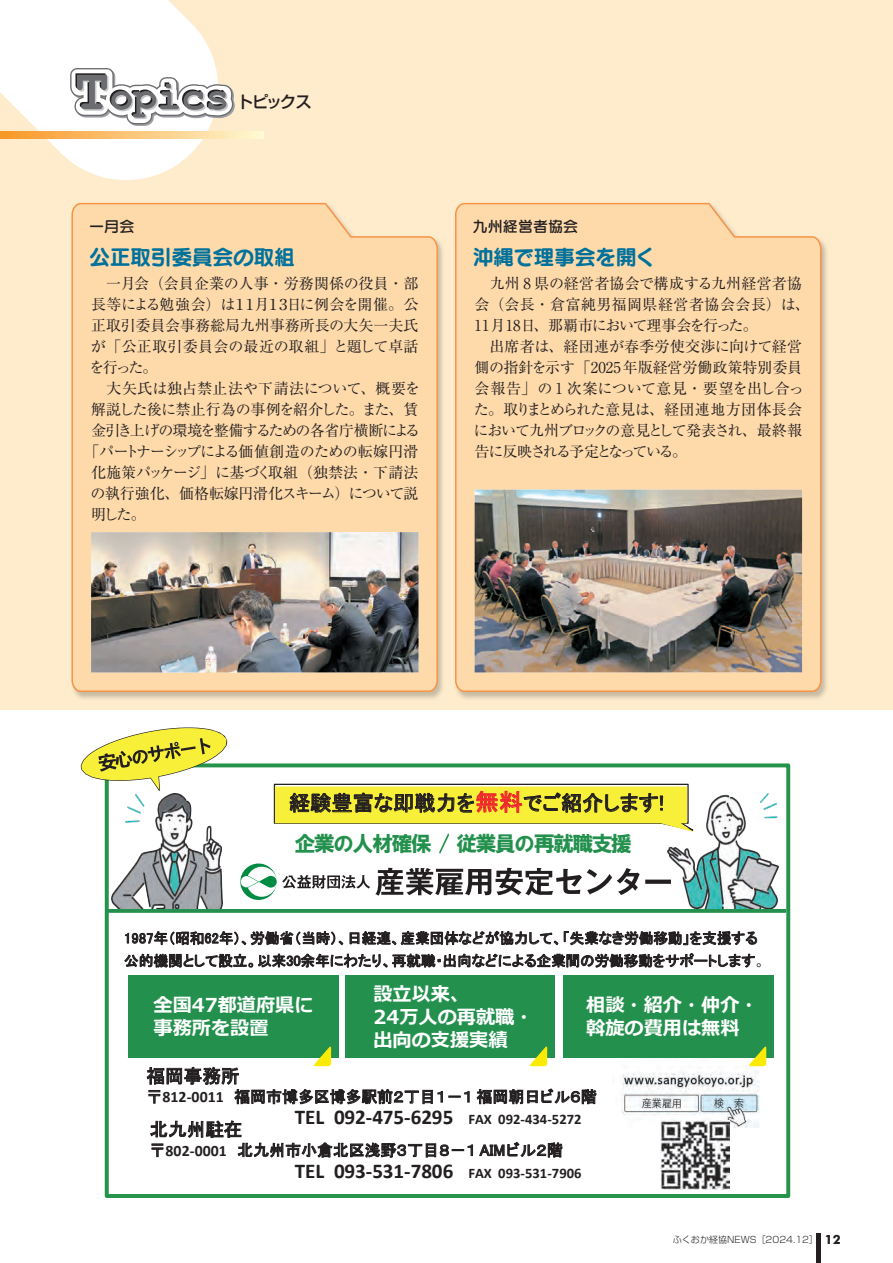
<style>
.page{position:relative;width:893px;height:1263px;background:#feeccd}
.page>*{position:absolute;margin:0;border:0;box-sizing:border-box;transform-origin:0 0}
.t1{font:700 21px "Calibri";color:#231f20}
.t2{font:21px "Seurat Pro B";letter-spacing:-.02em;color:#00719b}
.t3{font:21px "MS P Gothic";letter-spacing:.01em;color:#231f20}
.t4{font:21px "HG Soei Kakugothic UB";letter-spacing:-.08em;color:#23914d}
.t5{font:700 19.2px/23px "Meiryo";color:#fff}
.t6{font:18.6px "MS P Gothic";letter-spacing:.005em;color:#231f20}
.t7{font:500 16.5px "Shin Go Pr 6";letter-spacing:-.115em;color:#231f20}
.t8{font:15.9px "MS P Gothic";letter-spacing:.005em;color:#231f20}
.t9{font:15px/21px "Ryumin Pr 6";letter-spacing:-.02em;color:#231f20}
.t10{font:15px "Ryumin Pr 6";color:#231f20}
.t11{font:15px "Ryumin Pr 6";letter-spacing:-.075em;color:#231f20}
.t12{font:15px "Ryumin Pr 6";letter-spacing:-.06em;color:#231f20}
.t13{font:15px "Ryumin Pr 6";letter-spacing:-.05em;color:#231f20}
.t14{font:15px "Ryumin Pr 6";letter-spacing:-.04em;color:#231f20}
.t15{font:15px "Ryumin Pr 6";letter-spacing:.005em;color:#231f20}
.t16{font:15px "Ryumin Pr 6";letter-spacing:.015em;color:#231f20}
.t17{font:15px "Seurat Pro DB";letter-spacing:.005em;color:#231f20}
.t18{font:14.55px/22.5px "MS P Gothic";color:#231f20}
.t19{font:300 9px "Shin Go Pr 6";color:#231f20}
.s1{font-size:23.7px;color:#ee292d}
.s2{font-family:"Calibri";font-weight:700}
.s3{font-size:14.55px}
.s4{font-family:"Futura BT";font-weight:700;font-size:12.75px}
</style>
<div class="page">
<svg style="left:0;top:0;width:240px;height:180px"></svg>
<svg style="left:0;top:132px;width:264px;height:6px;background:#fcc67a"></svg>
<svg style="left:458px;top:241px;width:369px;height:458px"></svg>
<div style="left:455px;top:202px;width:367px;height:491px;background:#fedaab"></div>
<img style="left:475px;top:490px;width:327px;height:182px">
<svg style="left:75px;top:242px;width:368px;height:457px"></svg>
<div style="left:71px;top:202px;width:368px;height:491px;background:#fedaab"></div>
<img style="left:91px;top:532px;width:328px;height:140px">
<div style="left:0;top:710px;width:893px;height:553px;background:#fff"></div>
<img style="left:621px;top:1058px;width:143px;height:69px">
<svg style="left:449px;top:1091px;width:21px;height:11px"></svg>
<svg style="left:477px;top:1088px;width:119px;height:16px"></svg>
<svg style="left:150px;top:1120px;width:323px;height:38px"></svg>
<svg style="left:479px;top:1142px;width:83px;height:15px"></svg>
<div style="left:105px;top:763px;width:685px;height:435px;border:4px solid #26934a"></div>
<svg style="left:107px;top:909px;width:679px;height:4px;background:#2d9555"></svg>
<svg style="left:124px;top:931px;width:633px;height:91px"></svg>
<svg style="left:273px;top:783px;width:416px;height:71px"></svg>
<div style="left:564px;top:975px;width:210px;height:83px;background:#23914d"></div>
<div style="left:129px;top:975px;width:210px;height:83px;background:#23914d"></div>
<div style="left:345px;top:975px;width:210px;height:83px;background:#23914d"></div>
<svg style="left:80px;top:727px;width:148px;height:68px"></svg>
<img style="left:667px;top:793px;width:111px;height:116px">
<img style="left:112px;top:793px;width:111px;height:116px">
<svg style="left:240px;top:863px;width:431px;height:37px"></svg>
<img style="left:661px;top:1120px;width:68px;height:69px">
<svg style="left:147px;top:1046px;width:296px;height:58px"></svg>
<svg style="left:530px;top:1046px;width:17px;height:20px"></svg>
<svg style="left:749px;top:1046px;width:17px;height:20px"></svg>
<div style="left:816px;top:1233px;width:5px;height:30px;background:#231f20"></div>
<p class="t7" style="left:237px;top:88px;width:76px">トピックス</p>
<p class="t17" style="left:89px;top:216px;width:47px">一月会</p>
<h1 class="t2" style="left:89px;top:242px;width:207px">公正取引委員会の取組</h1>
<p class="t15" style="left:91px;top:272px;width:329px">　一月会（会員企業の人事・労務関係の役員・部</p>
<p class="t11" style="left:91px;top:293px;width:329px">長等による勉強会）は１１月１３日に例会を開催。公</p>
<p class="t10" style="left:91px;top:314px;width:329px">正取引委員会事務総局九州事務所長の大矢一夫氏</p>
<p class="t16" style="left:91px;top:335px;width:329px">が「公正取引委員会の最近の取組」と題して卓話</p>
<p class="t9" style="left:90px;top:356px;width:70px">を行った。</p>
<p class="t10" style="left:91px;top:377px;width:330px">　大矢氏は独占禁止法や下請法について、概要を</p>
<p class="t14" style="left:91px;top:398px;width:329px">解説した後に禁止行為の事例を紹介した。また、賃</p>
<p class="t12" style="left:91px;top:419px;width:331px">金引き上げの環境を整備するための各省庁横断による</p>
<p class="t13" style="left:85px;top:440px;width:335px">「パートナーシップによる価値創造のための転嫁円滑</p>
<p class="t9" style="left:91px;top:461px;width:329px">化施策パッケージ」に基づく取組（独禁法・下請法</p>
<p class="t9" style="left:90px;top:482px;width:330px">の執行強化、価格転嫁円滑化スキーム）について説</p>
<p class="t9" style="left:91px;top:503px;width:56px">明した。</p>
<p class="t17" style="left:473px;top:216px;width:107px">九州経営者協会</p>
<h1 class="t2" style="left:473px;top:242px;width:185px">沖縄で理事会を開く</h1>
<p class="t9" style="left:474px;top:272px;width:338px">　九州 8 県の経営者協会で構成する九州経営者協会（会長・倉富純男福岡県経営者協会会長）は、<br>11月18日、那覇市において理事会を行った。<br>　出席者は、経団連が春季労使交渉に向けて経営側の指針を示す「2025年版経営労働政策特別委員会報告」の 1 次案について意見・要望を出し合った。取りまとめられた意見は、経団連地方団体長会において九州ブロックの意見として発表され、最終報告に反映される予定となっている。</p>
<h1 class="t3" style="left:289px;top:792px;width:376px">経験豊富な即戦力を<span class="s1">無料</span>でご紹介します!</h1>
<h1 class="t4" style="left:294px;top:833px;width:339px">企業の人材確保 従業員の再就職支援</h1>
<p class="t18" style="left:124px;top:927px;width:643px">1987年（昭和62年）、労働省（当時）、日経連、産業団体などが協力して、「失業なき労働移動」を支援する公的機関として設立。以来30余年にわたり、再就職・出向などによる企業間の労働移動をサポートします。</p>
<p class="t5" style="left:154px;top:994px;width:162px">全国47都道府県に事務所を設置</p>
<p class="t5" style="left:373px;top:983px;width:162px">設立以来、<br>24万人の再就職・出向の支援実績</p>
<p class="t5" style="left:586px;top:994px;width:174px">相談・紹介・仲介・斡旋の費用は無料</p>
<p class="t6" style="left:146px;top:1066px;width:94px">福岡事務所</p>
<p class="t8" style="left:146px;top:1089px;width:452px">〒<span class="s2">812-0011</span> 福岡市博多区博多駅前２丁目１－１福岡朝日ビル６階</p>
<h1 class="t1" style="left:295px;top:1102px;width:288px">TEL 092-475-6295 <span class="s3">FAX 092-434-5272</span></h1>
<p class="t6" style="left:150px;top:1120px;width:94px">北九州駐在</p>
<p class="t8" style="left:150px;top:1142px;width:415px">〒<span class="s2">802-0001</span> 北九州市小倉北区浅野３丁目８－１ AIMビル２階</p>
<h1 class="t1" style="left:295px;top:1156px;width:288px">TEL 093-531-7806 <span class="s3">FAX 093-531-7906</span></h1>
<p class="t19" style="left:673px;top:1232px;width:169px">ふくおか経協NEWS［2024.12］ <span class="s4">12</span></p>
</div>
